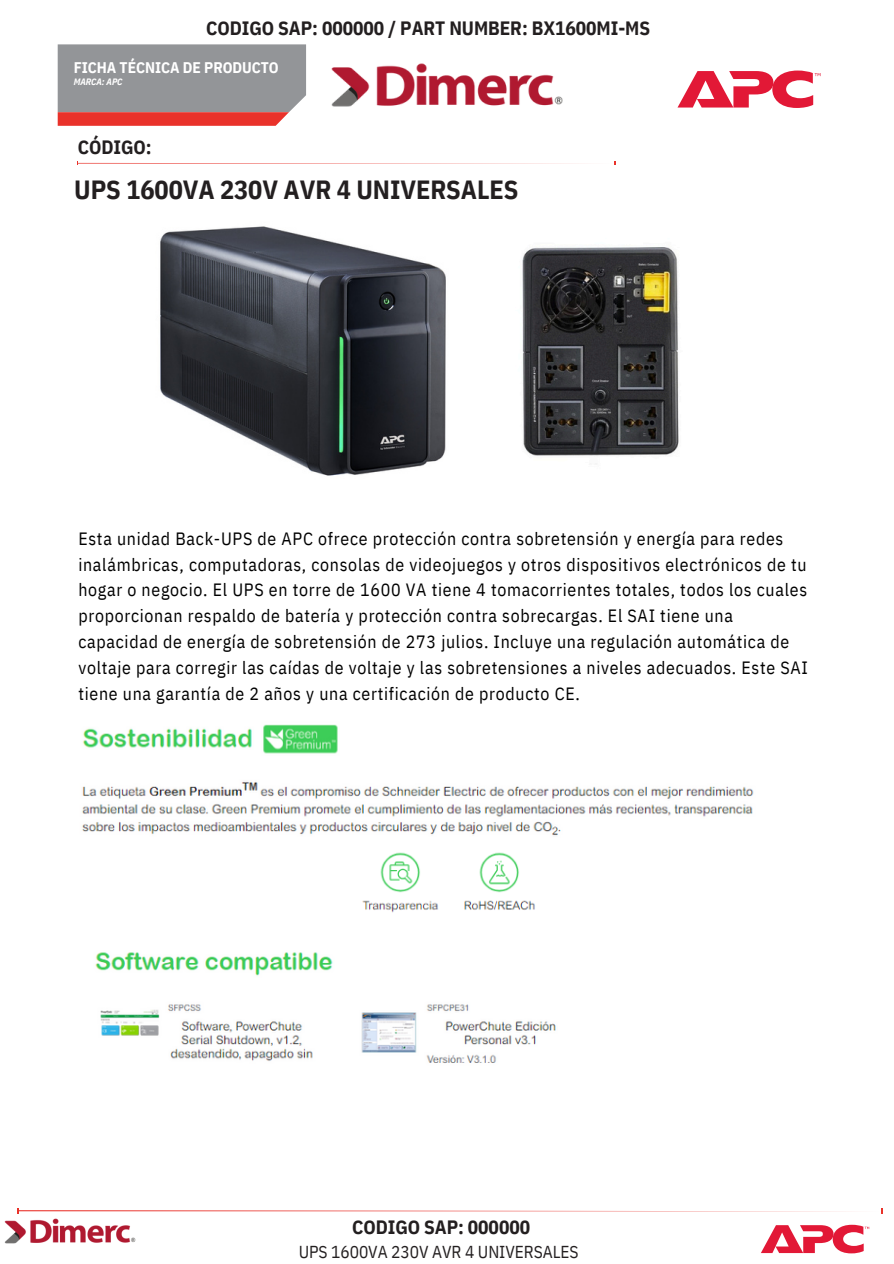
<style>
.page{position:relative;width:894px;height:1264px;background:#fff}
.page>*{position:absolute;margin:0;border:0;box-sizing:border-box;transform-origin:0 0}
.t1{font:700 26.25px "IBM Plex Sans Cond";letter-spacing:-.005em;color:#231f20}
.t2{font:700 19.35px "IBM Plex Sans Cond";letter-spacing:-.005em;color:#231f20}
.t3{font:17.85px/25.8px "IBM Plex Sans Cond";letter-spacing:.04em;color:#000}
.t4{font:17.25px "IBM Plex Sans Cond";letter-spacing:-.005em;color:#231f20}
.t5{font:700 15.45px "IBM Plex Sans Cond";letter-spacing:-.005em;color:#fff}
.t6{font:italic 700 9.3px "IBM Plex Sans Cond";letter-spacing:-.005em;color:#fff}
</style>
<div class="page">
<img style="left:160px;top:226px;width:286px;height:250px">
<svg style="left:77px;top:162px;width:538px;height:3px"></svg>
<img style="left:331px;top:63px;width:232px;height:44px">
<svg style="left:138px;top:1208px;width:744px;height:5px"></svg>
<img style="left:4px;top:1208px;width:134px;height:36px">
<svg style="left:58px;top:44px;width:248px;height:82px;background:#a3898a"></svg>
<svg style="left:677px;top:71px;width:143px;height:37px"></svg>
<svg style="left:761px;top:1224px;width:107px;height:29px"></svg>
<img style="left:82px;top:724px;width:672px;height:112px">
<img style="left:362px;top:852px;width:173px;height:61px">
<img style="left:95px;top:952px;width:461px;height:111px">
<img style="left:522px;top:247px;width:157px;height:217px">
<p class="t2" style="left:206px;top:15px;width:445px">CODIGO SAP: 000000 / PART NUMBER: BX1600MI-MS</p>
<p class="t5" style="left:74px;top:57px;width:206px">FICHA TÉCNICA DE PRODUCTO</p>
<p class="t6" style="left:74px;top:76px;width:50px">MARCA: APC</p>
<p class="t2" style="left:78px;top:134px;width:75px">CÓDIGO:</p>
<p class="t1" style="left:74px;top:172px;width:445px">UPS 1600VA 230V AVR 4 UNIVERSALES</p>
<h3 class="t3" style="left:78px;top:525px;width:730px">Esta unidad Back-UPS de APC ofrece protección contra sobretensión y energía para redes inalámbricas, computadoras, consolas de videojuegos y otros dispositivos electrónicos de tu hogar o negocio. El UPS en torre de 1600 VA tiene 4 tomacorrientes totales, todos los cuales proporcionan respaldo de batería y protección contra sobrecargas. El SAI tiene una capacidad de energía de sobretensión de 273 julios. Incluye una regulación automática de voltaje para corregir las caídas de voltaje y las sobretensiones a niveles adecuados. Este SAI tiene una garantía de 2 años y una certificación de producto CE.</h3>
<p class="t2" style="left:352px;top:1213px;width:179px">CODIGO SAP: 000000</p>
<h2 class="t4" style="left:298px;top:1239px;width:281px">UPS 1600VA 230V AVR 4 UNIVERSALES</h2>
</div>
